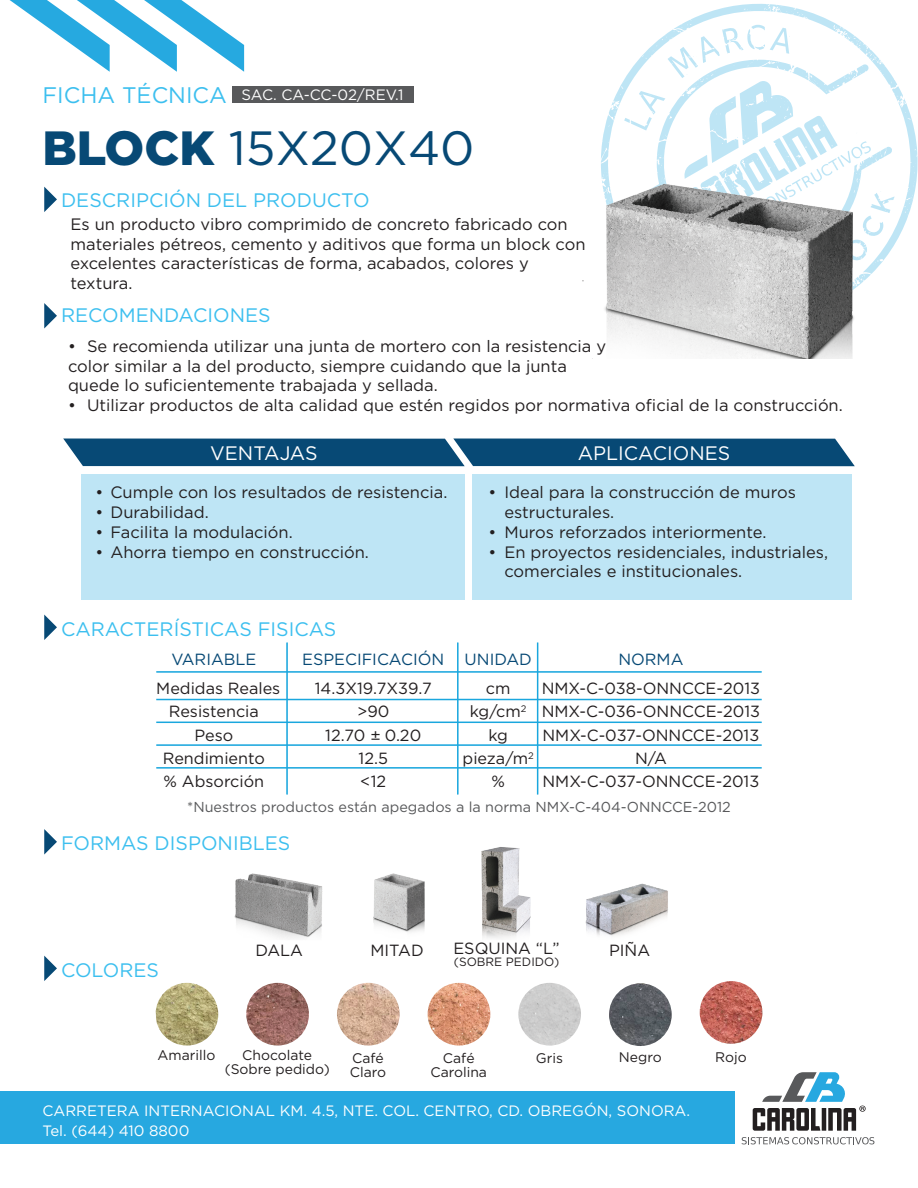
<style>
.page{position:relative;width:918px;height:1188px;background:#fff}
.page>*{position:absolute;margin:0;border:0;box-sizing:border-box;transform-origin:0 0}
.t1{font:48px "Gotham Pro";color:#074975}
.t2{font:22.5px "Gotham Pro";color:#3cbfef}
.t3{font:19.5px "Gotham Pro";color:#3cbfef}
.t4{font:19.5px "Gotham Pro";color:#fff}
.t5{font:16.5px/19.8px "Gotham Pro";color:#231f20}
.t6{font:16.2px "Gotham Pro";color:#231f20}
.t7{font:16.2px "Gotham Pro";color:#074975}
.t8{font:15px/20.2px "Gotham Pro";color:#fff}
.t9{font:14.4px "Gotham Pro";color:#58595b}
.t10{font:13.95px/14px "Gotham Pro";color:#231f20;text-align:center}
.t11{font:12px "Gotham Pro";color:#231f20}
.s1{font-weight:900}
</style>
<div class="page">
<div style="left:232px;top:86px;width:181px;height:17px;background:#58595b"></div>
<svg style="left:44px;top:187px;width:13px;height:25px"></svg>
<svg style="left:44px;top:303px;width:13px;height:25px"></svg>
<svg style="left:44px;top:615px;width:13px;height:25px"></svg>
<svg style="left:44px;top:956px;width:13px;height:25px"></svg>
<svg style="left:10px;top:0;width:234px;height:72px"></svg>
<div style="left:81px;top:474px;width:384px;height:126px;background:#bee5f5"></div>
<div style="left:472px;top:474px;width:380px;height:126px;background:#bee5f5"></div>
<div style="left:63px;top:439px;width:792px;height:27px;background:#074975"></div>
<svg style="left:44px;top:829px;width:13px;height:26px"></svg>
<hr style="left:156px;top:671px;width:606px;height:2px;background:#1aa7de">
<hr style="left:156px;top:699px;width:606px;height:1px;background:#1aa7de">
<hr style="left:156px;top:722px;width:606px;height:1px;background:#1aa7de">
<hr style="left:156px;top:744px;width:606px;height:2px;background:#1aa7de">
<hr style="left:156px;top:767px;width:606px;height:2px;background:#1aa7de">
<hr style="left:286px;top:643px;width:2px;height:152px;background:#1aa7de">
<hr style="left:457px;top:643px;width:2px;height:152px;background:#1aa7de">
<hr style="left:537px;top:643px;width:1px;height:152px;background:#1aa7de">
<div style="left:0;top:1091px;width:734px;height:53px;background:#27a8e0"></div>
<img style="left:156px;top:983px;width:62px;height:63px;border-radius:31px">
<img style="left:246px;top:983px;width:63px;height:63px;border-radius:31px">
<img style="left:337px;top:983px;width:63px;height:63px;border-radius:31px">
<img style="left:428px;top:983px;width:62px;height:63px;border-radius:31px">
<img style="left:518px;top:983px;width:63px;height:63px;border-radius:31px">
<img style="left:609px;top:983px;width:63px;height:63px;border-radius:31px">
<img style="left:700px;top:981px;width:62px;height:63px;border-radius:31px">
<img style="left:234px;top:847px;width:434px;height:92px">
<svg style="left:601px;top:3px;width:317px;height:251px"></svg>
<svg style="left:742px;top:1137px;width:132px;height:7px"></svg>
<svg style="left:753px;top:1072px;width:113px;height:59px"></svg>
<img style="left:582px;top:157px;width:306px;height:201px">
<h2 class="t2" style="left:43px;top:82px;width:186px">FICHA TÉCNICA</h2>
<p class="t8" style="left:242px;top:85px;width:163px">SAC. CA-CC-02/REV.1</p>
<h1 class="t1" style="left:43px;top:121px;width:434px"><span class="s1">BLOCK</span> 15X20X40</h1>
<p class="t3" style="left:61px;top:189px;width:310px">DESCRIPCIÓN DEL PRODUCTO</p>
<p class="t5" style="left:71px;top:214px;width:517px">Es un producto vibro comprimido de concreto fabricado con materiales pétreos, cemento y aditivos que forma un block con excelentes características de forma, acabados, colores y textura.</p>
<p class="t3" style="left:61px;top:305px;width:211px">RECOMENDACIONES</p>
<p class="t5" style="left:68px;top:336px;width:540px">• Se recomienda utilizar una junta de mortero con la resistencia y color similar a la del producto, siempre cuidando que la junta quede lo suficientemente trabajada y sellada.</p>
<p class="t5" style="left:68px;top:395px;width:776px">• Utilizar productos de alta calidad que estén regidos por normativa oficial de la construcción.</p>
<p class="t4" style="left:210px;top:442px;width:109px">VENTAJAS</p>
<p class="t4" style="left:578px;top:442px;width:154px">APLICACIONES</p>
<p class="t5" style="left:504px;top:482px;width:293px;text-indent:-16px">• Ideal para la construcción de muros estructurales.</p>
<p class="t5" style="left:488px;top:522px;width:280px">• Muros reforzados interiormente.</p>
<p class="t5" style="left:504px;top:542px;width:325px;text-indent:-16px">• En proyectos residenciales, industriales, comerciales e institucionales.</p>
<p class="t5" style="left:95px;top:482px;width:354px">• Cumple con los resultados de resistencia.</p>
<p class="t5" style="left:95px;top:502px;width:115px">• Durabilidad.</p>
<p class="t5" style="left:95px;top:522px;width:199px">• Facilita la modulación.</p>
<p class="t5" style="left:95px;top:542px;width:275px">• Ahorra tiempo en construcción.</p>
<p class="t3" style="left:61px;top:618px;width:277px">CARACTERÍSTICAS FISICAS</p>
<p class="t7" style="left:171px;top:650px;width:87px">VARIABLE</p>
<p class="t7" style="left:302px;top:650px;width:144px">ESPECIFICACIÓN</p>
<p class="t7" style="left:465px;top:650px;width:69px">UNIDAD</p>
<p class="t7" style="left:618px;top:650px;width:67px">NORMA</p>
<p class="t6" style="left:156px;top:679px;width:126px">Medidas Reales</p>
<p class="t6" style="left:315px;top:679px;width:118px">14.3X19.7X39.7</p>
<p class="t6" style="left:486px;top:679px;width:26px">cm</p>
<p class="t6" style="left:542px;top:679px;width:220px">NMX-C-038-ONNCCE-2013</p>
<p class="t6" style="left:169px;top:703px;width:92px">Resistencia</p>
<p class="t6" style="left:357px;top:703px;width:34px">&gt;90</p>
<p class="t6" style="left:470px;top:703px;width:292px">kg/cm<sup>2</sup> NMX-C-036-ONNCCE-2013</p>
<p class="t6" style="left:194px;top:726px;width:40px">Peso</p>
<p class="t6" style="left:325px;top:726px;width:97px">12.70 0.20</p>
<p class="t6" style="left:488px;top:726px;width:21px">kg</p>
<p class="t6" style="left:543px;top:726px;width:218px">NMX-C-037-ONNCCE-2013</p>
<p class="t6" style="left:163px;top:749px;width:104px">Rendimiento</p>
<p class="t6" style="left:359px;top:749px;width:31px">12.5</p>
<p class="t6" style="left:463px;top:749px;width:73px">pieza/m<sup>2</sup></p>
<p class="t6" style="left:635px;top:749px;width:33px">N/A</p>
<p class="t6" style="left:164px;top:773px;width:102px">% Absorción</p>
<p class="t6" style="left:360px;top:773px;width:27px">&lt;12</p>
<p class="t6" style="left:491px;top:773px;width:15px">%</p>
<p class="t6" style="left:543px;top:773px;width:218px">NMX-C-037-ONNCCE-2013</p>
<p class="t6" style="left:370px;top:725px;width:12px">±</p>
<p class="t9" style="left:187px;top:799px;width:545px">*Nuestros productos están apegados a la norma NMX-C-404-ONNCCE-2012</p>
<p class="t3" style="left:61px;top:832px;width:231px">FORMAS DISPONIBLES</p>
<p class="t3" style="left:61px;top:959px;width:100px">COLORES</p>
<p class="t6" style="left:255px;top:941px;width:49px">DALA</p>
<p class="t6" style="left:371px;top:941px;width:55px">MITAD</p>
<p class="t6" style="left:453px;top:939px;width:108px">ESQUINA “L”</p>
<p class="t11" style="left:454px;top:955px;width:107px">(SOBRE PEDIDO)</p>
<p class="t6" style="left:609px;top:941px;width:43px">PIÑA</p>
<p class="t10" style="left:158px;top:1048px;width:59px">Amarillo</p>
<p class="t10" style="left:225px;top:1048px;width:107px">Chocolate (Sobre pedido)</p>
<p class="t10" style="left:431px;top:1051px;width:58px">Café<br>Carolina</p>
<p class="t10" style="left:352px;top:1051px;width:33px">Café</p>
<p class="t10" style="left:536px;top:1051px;width:29px">Gris</p>
<p class="t10" style="left:619px;top:1050px;width:44px">Negro</p>
<p class="t10" style="left:715px;top:1050px;width:33px">Rojo</p>
<p class="t10" style="left:350px;top:1065px;width:38px">Claro</p>
<p class="t8" style="left:43px;top:1100px;width:649px">CARRETERA INTERNACIONAL KM. 4.5, NTE. COL. CENTRO, CD. OBREGÓN, SONORA.<br>Tel. (644) 410 8800</p>
</div>
